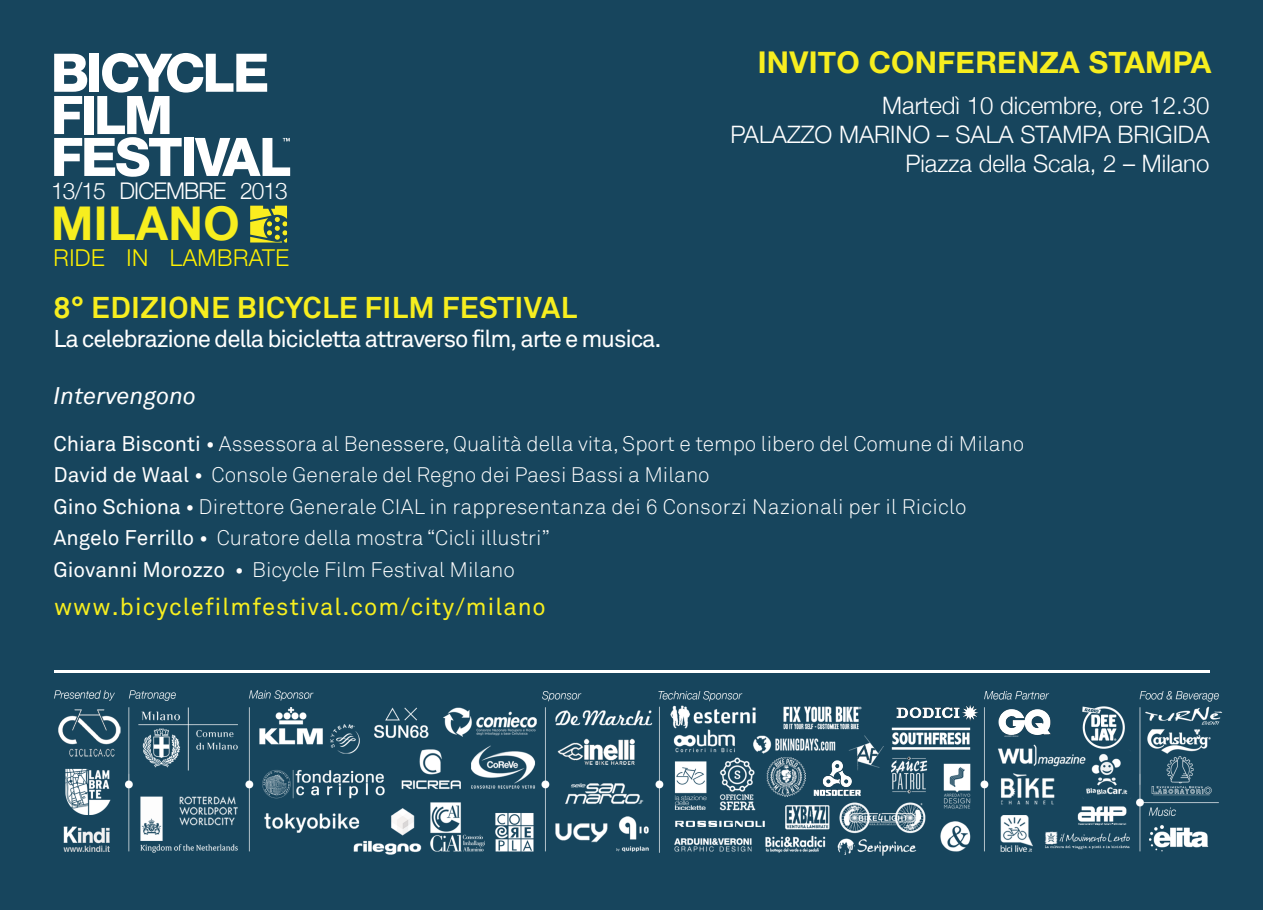
<style>
.page{position:relative;width:1263px;height:910px;background:#17455d}
.page>*{position:absolute;margin:0;border:0;box-sizing:border-box;transform-origin:0 0}
.t1{font:700 46.5px "Helvetica Neue";letter-spacing:.01em;color:#f7ee1f}
.t2{font:700 30px "Akkurat";letter-spacing:.01em;color:#f7ee1f}
.t3{font:700 30px "Helvetica Neue";letter-spacing:.01em;color:#f7ee1f}
.t4{font:300 24px "Helvetica Neue";color:#fff}
.t5{font:24px "Akkurat";letter-spacing:-.05em;color:#fff}
.t6{font:24px "Akkurat";letter-spacing:.045em;color:#f7ee1f}
.t7{font:italic 24px "Akkurat";color:#fff}
.t8{font:300 23.25px "Helvetica Neue";letter-spacing:.02em;color:#fff101}
.t9{font:300 22.95px "Helvetica Neue";letter-spacing:-.04em;color:#fff}
.t10{font:300 21px "Akkurat";color:#fff}
.s1{font-weight:400}
</style>
<div class="page">
<svg style="left:54px;top:53px;width:236px;height:124px"></svg>
<svg style="left:250px;top:206px;width:37px;height:37px"></svg>
<img style="left:54px;top:670px;width:1169px;height:186px">
<p class="t9" style="left:51px;top:177px;width:238px">13/15 DICEMBRE 2013</p>
<p class="t1" style="left:51px;top:194px;width:190px">MILANO</p>
<p class="t8" style="left:54px;top:243px;width:237px">RIDE IN LAMBRATE</p>
<p class="t3" style="left:758px;top:44px;width:455px">INVITO CONFERENZA STAMPA</p>
<p class="t4" style="left:882px;top:91px;width:329px">Martedì 10 dicembre, ore 12.30</p>
<p class="t4" style="left:730px;top:120px;width:480px">PALAZZO MARINO – SALA STAMPA BRIGIDA</p>
<p class="t4" style="left:905px;top:148px;width:306px">Piazza della Scala, 2 – Milano</p>
<p class="t2" style="left:54px;top:288px;width:525px">8° EDIZIONE BICYCLE FILM FESTIVAL</p>
<p class="t5" style="left:54px;top:324px;width:609px">La celebrazione della bicicletta attraverso film, arte e musica.</p>
<p class="t7" style="left:54px;top:382px;width:144px">Intervengono</p>
<p class="t10" style="left:54px;top:431px;width:972px"><span class="s1">Chiara Bisconti •</span> Assessora al Benessere, Qualità della vita, Sport e tempo libero del Comune di Milano</p>
<p class="t10" style="left:54px;top:462px;width:658px"><span class="s1">David de Waal •</span> Console Generale del Regno dei Paesi Bassi a Milano</p>
<p class="t10" style="left:54px;top:494px;width:914px"><span class="s1">Gino Schiona •</span> Direttore Generale CIAL in rappresentanza dei 6 Consorzi Nazionali per il Riciclo</p>
<p class="t10" style="left:54px;top:525px;width:498px"><span class="s1">Angelo Ferrillo •</span> Curatore della mostra “Cicli illustri”</p>
<p class="t10" style="left:54px;top:557px;width:463px"><span class="s1">Giovanni Morozzo •</span> Bicycle Film Festival Milano</p>
<p class="t6" style="left:54px;top:592px;width:493px">www.bicyclefilmfestival.com/city/milano</p>
</div>
